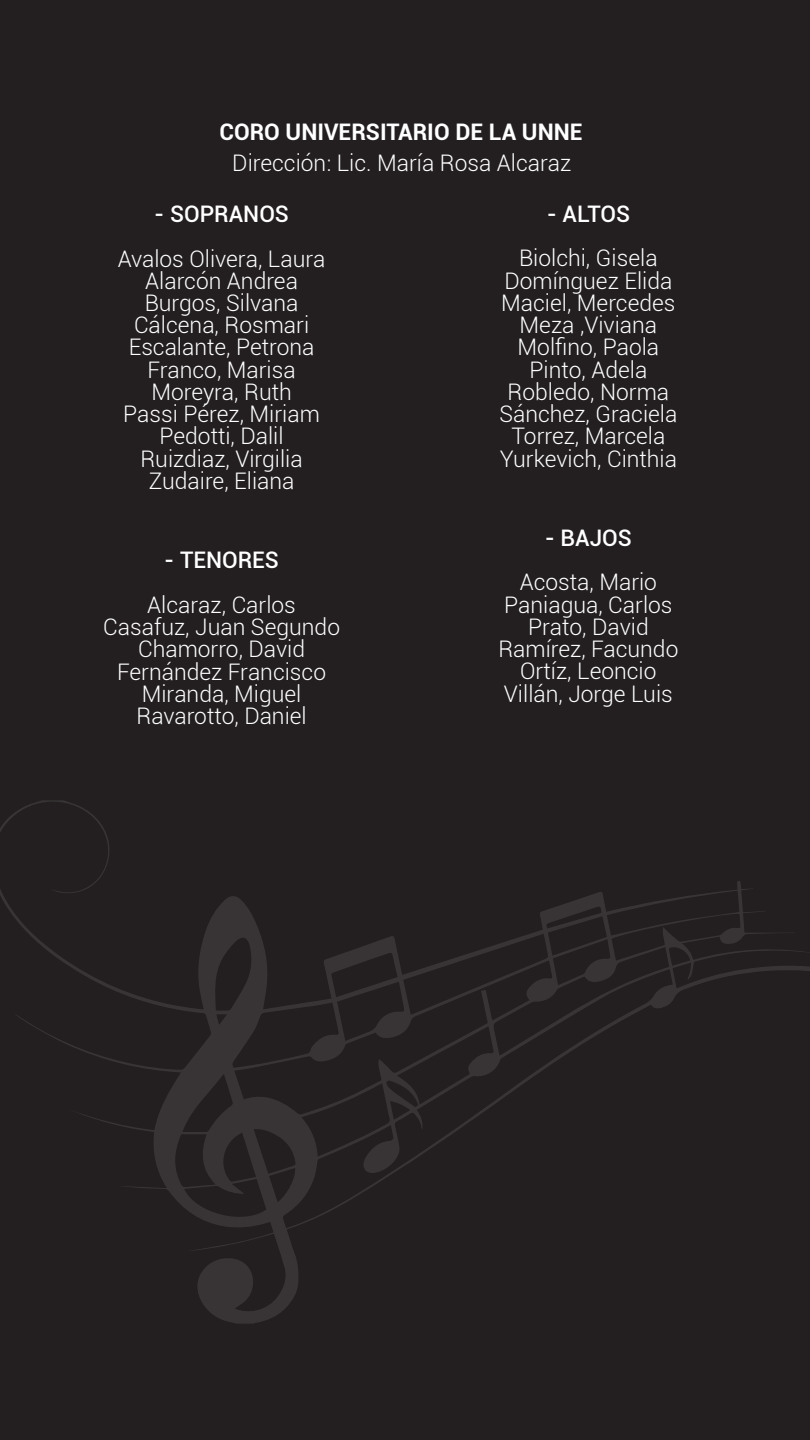
<style>
.page{position:relative;width:810px;height:1440px;background:#231f20}
.page>*{position:absolute;margin:0;border:0;box-sizing:border-box;transform-origin:0 0}
.t1{font:300 22.8px/22.2px "Roboto";color:#fff;text-align:center}
.t2{font:500 22.8px "Roboto";color:#fff}
.t3{font:700 22.8px "Roboto";color:#fff}
</style>
<div class="page">
<svg style="left:0;top:800px;width:810px;height:524px"></svg>
<p class="t3" style="left:220px;top:116px;width:365px">CORO UNIVERSITARIO DE LA UNNE</p>
<p class="t1" style="left:232px;top:151px;width:341px">Dirección: Lic. María Rosa Alcaraz</p>
<p class="t2" style="left:154px;top:198px;width:136px">- SOPRANOS</p>
<p class="t1" style="left:118px;top:247px;width:209px">Avalos Olivera, Laura<br>Alarcón Andrea<br>Burgos, Silvana<br>Cálcena, Rosmari<br>Escalante, Petrona<br>Franco, Marisa<br>Moreyra, Ruth<br>Passi Pérez, Miriam<br>Pedotti, Dalil<br>Ruizdiaz, Virgilia<br>Zudaire, Eliana</p>
<p class="t2" style="left:547px;top:198px;width:85px">- ALTOS</p>
<p class="t1" style="left:499px;top:246px;width:179px">Biolchi, Gisela<br>Domínguez Elida<br>Maciel, Mercedes<br>Meza ,Viviana<br>Molfino, Paola<br>Pinto, Adela<br>Robledo, Norma<br>Sánchez, Graciela<br>Torrez, Marcela<br>Yurkevich, Cinthia</p>
<p class="t2" style="left:164px;top:544px;width:116px">- TENORES</p>
<p class="t1" style="left:103px;top:593px;width:238px">Alcaraz, Carlos<br>Casafuz, Juan Segundo<br>Chamorro, David<br>Fernández Francisco<br>Miranda, Miguel<br>Ravarotto, Daniel</p>
<p class="t2" style="left:545px;top:522px;width:89px">- BAJOS</p>
<p class="t1" style="left:498px;top:571px;width:181px">Acosta, Mario<br>Paniagua, Carlos<br>Prato, David<br>Ramírez, Facundo<br>Ortíz, Leoncio<br>Villán, Jorge Luis</p>
</div>
